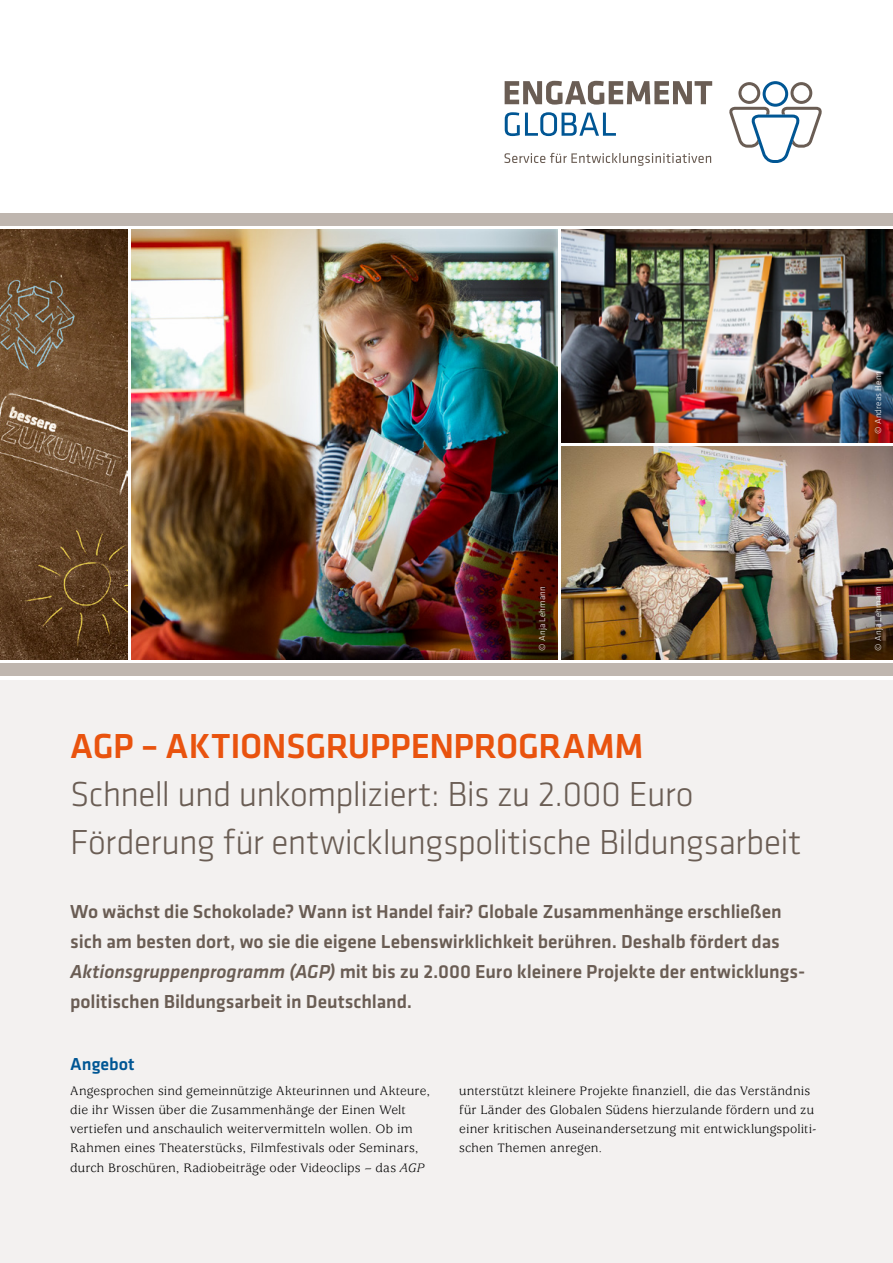
<style>
.page{position:relative;width:893px;height:1263px;background:#fff}
.page>*{position:absolute;margin:0;border:0;box-sizing:border-box;transform-origin:0 0}
.t1{font:300 36px/48px "Klavika Basic";letter-spacing:-.02em;color:#6a5d54}
.t2{font:500 36px "Klavika Basic";letter-spacing:-.01em;color:#e9530e}
.t3{font:500 19.5px/30px "Klavika Basic";letter-spacing:-.005em;color:#6a5d54}
.t4{font:500 18px "Klavika Basic";letter-spacing:.005em;color:#005694}
.t5{font:13.5px/19.2px "Usherwood Std";letter-spacing:.01em;color:#000}
.P_BU{font:300 9px "Klavika Basic";letter-spacing:.015em;color:#fff}
.s1{font-style:italic}
</style>
<div class="page">
<div style="left:0;top:663px;width:893px;height:13px;background:#bfb6af"></div>
<div style="left:0;top:213px;width:893px;height:12px;background:#bfb6af"></div>
<div style="left:0;top:680px;width:893px;height:583px;background:#f3f1f0"></div>
<img style="left:132px;top:230px;width:425px;height:429px">
<img style="left:561px;top:230px;width:332px;height:212px">
<img style="left:561px;top:446px;width:332px;height:213px">
<img style="left:0;top:230px;width:128px;height:429px">
<svg style="left:729px;top:81px;width:93px;height:82px"></svg>
<svg style="left:505px;top:81px;width:207px;height:24px"></svg>
<svg style="left:505px;top:112px;width:111px;height:24px"></svg>
<svg style="left:504px;top:153px;width:207px;height:13px"></svg>
<p class="P_BU" style="left:873px;top:434px;width:64px;rotate:-90deg">© Andreas Henn</p>
<p class="P_BU" style="left:537px;top:651px;width:66px;rotate:-90deg">© Anja Lehmann</p>
<h1 class="t2" style="left:70px;top:722px;width:575px">AGP – AKTIONSGRUPPENPROGRAMM</h1>
<h2 class="t1" style="left:70px;top:770px;width:733px">Schnell und unkompliziert: Bis zu 2.000 Euro<br>Förderung für entwicklungspolitische Bildungsarbeit</h2>
<h3 class="t3" style="left:70px;top:896px;width:737px">Wo wächst die Schokolade? Wann ist Handel fair? Globale Zusammenhänge erschließen sich am besten dort, wo sie die eigene Lebenswirklichkeit berühren. Deshalb fördert das <span class="s1">Aktionsgruppenprogramm (AGP)</span> mit bis zu 2.000 Euro kleinere Projekte der entwicklungs&shy;politischen Bildungsarbeit in Deutschland.</h3>
<h4 class="t4" style="left:70px;top:1052px;width:66px">Angebot</h4>
<p class="t5" style="left:70px;top:1082px;width:361px">Angesprochen sind gemeinnützige Akteurinnen und Akteure, die ihr Wissen über die Zusammenhänge der Einen Welt vertiefen und anschaulich weitervermitteln wollen. Ob im Rahmen eines Theaterstücks, Filmfestivals oder Seminars, durch Broschüren, Radiobeiträge oder Videoclips – das <span class="s1">AGP</span></p>
<p class="t5" style="left:459px;top:1082px;width:358px">unterstützt kleinere Projekte finanziell, die das Verständnis für Länder des Globalen Südens hierzulande fördern und zu einer kritischen Auseinandersetzung mit entwicklungspoliti&shy;schen Themen anregen.</p>
<p class="P_BU" style="left:873px;top:651px;width:66px;rotate:-90deg">© Anja Lehmann</p>
</div>
